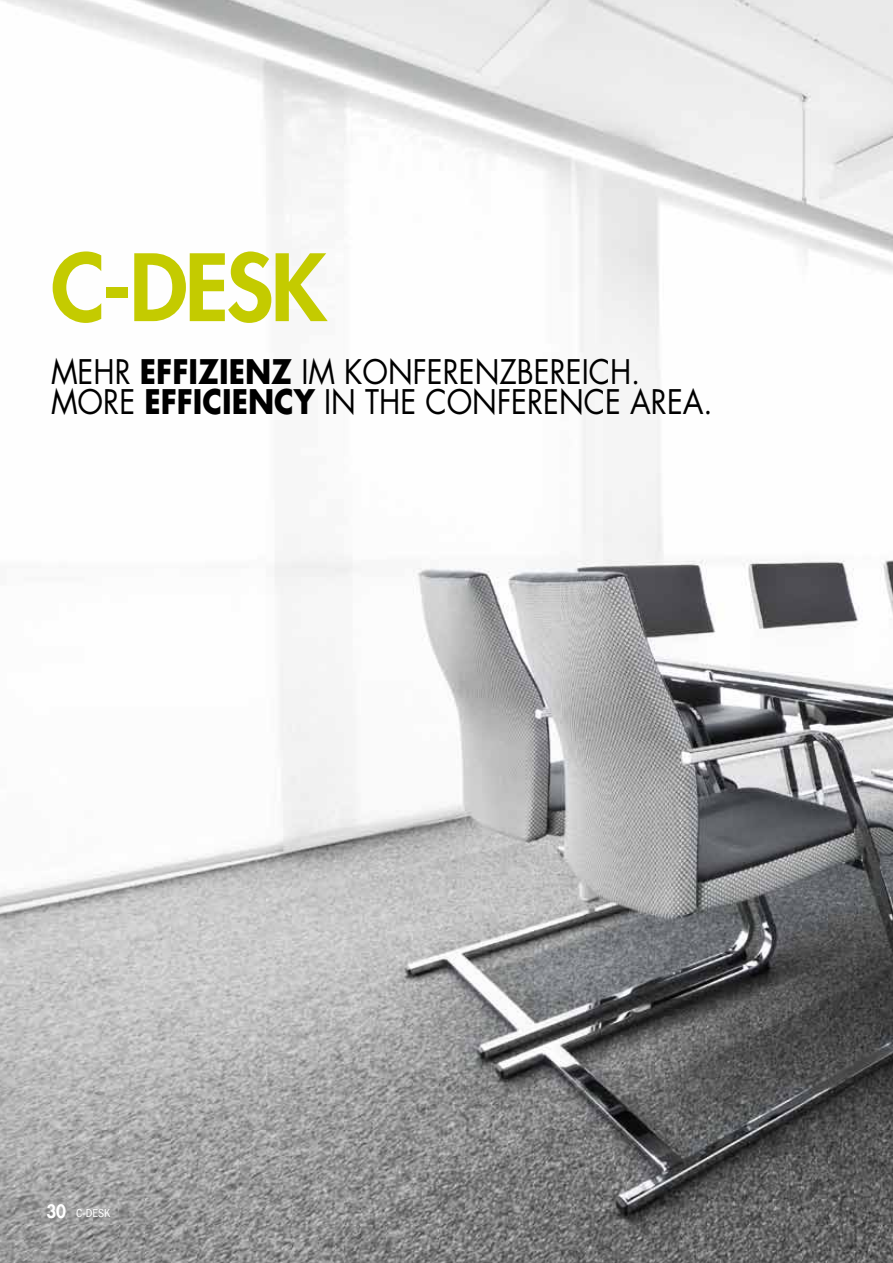
<style>
.page{position:relative;width:893px;height:1263px;background:#fff}
.page>*{position:absolute;margin:0;border:0;box-sizing:border-box;transform-origin:0 0}
.t1{font:800 90px "Futura";color:#c4cb00}
.t2{font:33px "Futura";color:#000;scale:.9 1}
.t3{font:700 33px "Futura";color:#000;scale:.9 1}
.t4{font:condensed 12px "Franklin Gothic LT";color:#fff}
.s1{font-weight:700}
.s2{font-family:"Futura";font-weight:800;font-stretch:normal;font-size:18px}
</style>
<div class="page">
<img style="left:0;top:0;width:893px;height:1263px">
<h1 class="t1" style="left:51px;top:231px;width:277px">C-DESK</h1>
<p class="t2" style="left:51px;top:351px;width:23px">MEHR</p>
<p class="t3" style="left:140px;top:349px;width:20px">EFFIZIENZ</p>
<p class="t2" style="left:301px;top:351px;width:70px">Im KONFEREN</p>
<p class="t2" style="left:500px;top:351px;width:38px">ZBEREICH</p>
<p class="t2" style="left:631px;top:351px;width:12px">.</p>
<p class="t2" style="left:51px;top:381px;width:24px">MORE</p>
<p class="t3" style="left:144px;top:379px;width:20px">EFFICIENC</p>
<p class="t2" style="left:294px;top:381px;width:169px"><span class="s1">Y</span>IN the CONFERENCE</p>
<p class="t2" style="left:630px;top:381px;width:22px">AREA</p>
<p class="t2" style="left:704px;top:381px;width:12px">.</p>
<p class="t4" style="left:46px;top:1206px;width:65px"><span class="s2">30</span> C-DESK</p>
</div>
